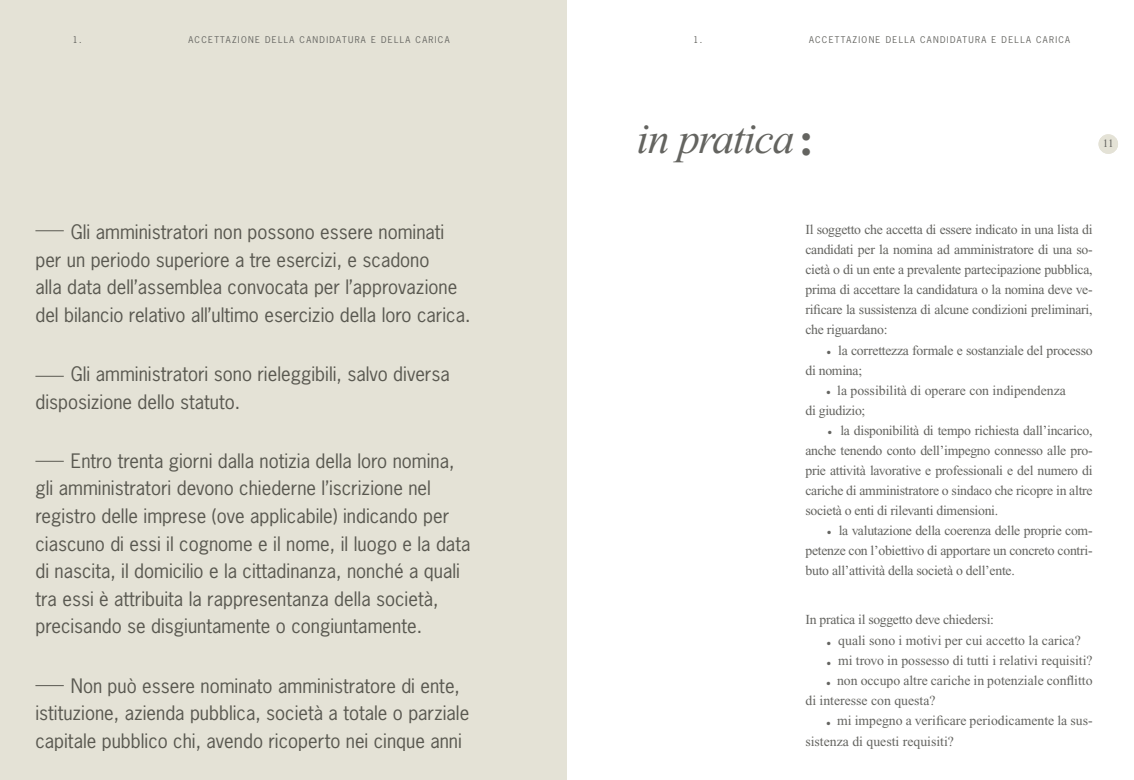
<style>
.page{position:relative;width:1134px;height:780px;background:#fff}
.page>*{position:absolute;margin:0;border:0;box-sizing:border-box;transform-origin:0 0}
.t1{font:italic 43.75px "Times New Roman";letter-spacing:-.03em;color:#646460}
.t2{font:18.75px/27.5px "News Gothic";color:#646460}
.t3{font:13.75px/20px "Times New Roman";letter-spacing:-.02em;color:#646460;text-align:justify}
.t4{font:13.75px/20px "Times New Roman";color:#646460}
.t5{font:11.25px "Times New Roman";color:#646460}
.t6{font:8.75px "News Gothic";letter-spacing:.15em;color:#646460}
.s1{font-weight:700;font-style:normal;font-size:46.62px}
</style>
<div class="page">
<div style="left:1098px;top:134px;width:20px;height:20px;background:#e4e2d6;border-radius:50%"></div>
<div style="left:0;top:0;width:567px;height:780px;background:#e4e2d6"></div>
<svg style="left:35px;top:230px;width:29px;height:1px"></svg>
<svg style="left:35px;top:376px;width:29px;height:1px"></svg>
<svg style="left:35px;top:685px;width:29px;height:1px"></svg>
<svg style="left:35px;top:461px;width:29px;height:1px"></svg>
<p class="t6" style="left:73px;top:34px;width:10px">1.</p>
<p class="t6" style="left:188px;top:34px;width:14px">ACCETT</p>
<p class="t6" style="left:226px;top:34px;width:19px">AZIONE</p>
<p class="t6" style="left:265px;top:34px;width:7px">DELL</p>
<p class="t6" style="left:290px;top:34px;width:30px">A CANDID</p>
<p class="t6" style="left:336px;top:34px;width:13px">ATUR</p>
<p class="t6" style="left:361px;top:34px;width:27px">A E DELL</p>
<p class="t6" style="left:405px;top:34px;width:29px">A CARIC</p>
<p class="t6" style="left:445px;top:34px;width:6px">A</p>
<p class="t6" style="left:693px;top:34px;width:10px">1.</p>
<p class="t6" style="left:809px;top:34px;width:14px">ACCETT</p>
<p class="t6" style="left:846px;top:34px;width:19px">AZIONE</p>
<p class="t6" style="left:886px;top:34px;width:7px">DELL</p>
<p class="t6" style="left:910px;top:34px;width:30px">A CANDID</p>
<p class="t6" style="left:957px;top:34px;width:13px">ATUR</p>
<p class="t6" style="left:981px;top:34px;width:27px">A E DELL</p>
<p class="t6" style="left:1026px;top:34px;width:29px">A CARIC</p>
<p class="t6" style="left:1065px;top:34px;width:6px">A</p>
<p class="t2" style="left:35px;top:217px;width:437px;text-indent:35px">Gli amministratori non possono essere nominati per un periodo superiore a tre esercizi, e scadono<br>alla data dell’assemblea convocata per l’approvazione del bilancio relativo all’ultimo esercizio della loro carica.</p>
<p class="t2" style="left:35px;top:359px;width:416px;text-indent:35px">Gli amministratori sono rieleggibili, salvo diversa disposizione dello statuto.</p>
<p class="t2" style="left:35px;top:446px;width:436px;text-indent:35px">Entro trenta giorni dalla notizia della loro nomina, gli amministratori devono chiederne l’iscrizione nel registro delle imprese (ove applicabile) indicando per ciascuno di essi il cognome e il nome, il luogo e la data di nascita, il domicilio e la cittadinanza, nonché a quali tra essi è attribuita la rappresentanza della società, precisando se disgiuntamente o congiuntamente.</p>
<p class="t2" style="left:35px;top:671px;width:435px;text-indent:35px">Non può essere nominato amministratore di ente, istituzione, azienda pubblica, società a totale o parziale capitale pubblico chi, avendo ricoperto nei cinque anni</p>
<h1 class="t1" style="left:637px;top:115px;width:178px">in pratica <span class="s1">:</span></h1>
<p class="t5" style="left:1103px;top:137px;width:13px">11</p>
<p class="t3" style="left:805px;top:219px;width:289px">Il soggetto che accetta di essere indicato in una lista di candidati per la nomina ad amministratore di una so&shy;cietà o di un ente a prevalente partecipazione pubblica, prima di accettare la candidatura o la nomina deve ve&shy;rificare la sussistenza di alcune condizioni preliminari, che riguardano:</p>
<p class="t3" style="left:805px;top:340px;width:289px;text-indent:21px">• la correttezza formale e sostanziale del processo di nomina;</p>
<p class="t4" style="left:805px;top:380px;width:262px;text-indent:21px">• la possibilità di operare con indipendenza di giudizio;</p>
<p class="t3" style="left:805px;top:420px;width:289px;text-indent:22px">• la disponibilità di tempo richiesta dall’incarico, anche tenendo conto dell’impegno connesso alle pro&shy;prie attività lavorative e professionali e del numero di cariche di amministratore o sindaco che ricopre in altre società o enti di rilevanti dimensioni.</p>
<p class="t3" style="left:805px;top:520px;width:289px;text-indent:21px">• la valutazione della coerenza delle proprie com&shy;petenze con l’obiettivo di apportare un concreto contri&shy;buto all’attività della società o dell’ente.</p>
<p class="t3" style="left:805px;top:609px;width:190px">In pratica il soggetto deve chiedersi:</p>
<p class="t4" style="left:827px;top:630px;width:256px">• quali sono i motivi per cui accetto la carica?</p>
<p class="t4" style="left:826px;top:650px;width:268px">• mi trovo in possesso di tutti i relativi requisiti?</p>
<p class="t4" style="left:805px;top:670px;width:289px;text-indent:21px">• non occupo altre cariche in potenziale conflitto di interesse con questa?</p>
<p class="t4" style="left:805px;top:711px;width:289px;text-indent:21px">• mi impegno a verificare periodicamente la sus&shy;sistenza di questi requisiti?</p>
</div>
